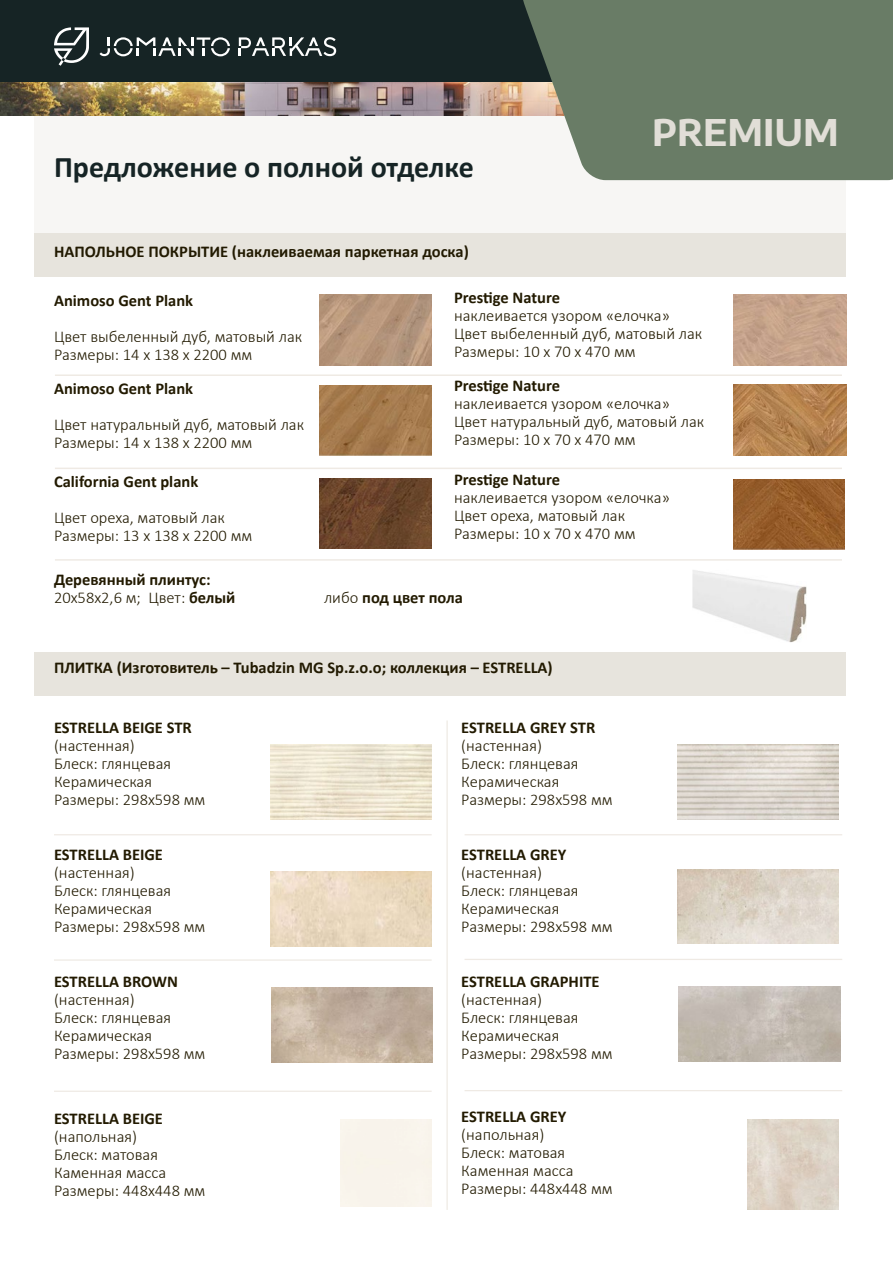
<style>
.page{position:relative;width:893px;height:1263px;background:#fff}
.page>*{position:absolute;margin:0;border:0;box-sizing:border-box;transform-origin:0 0}
.t1{font:700 36px "Encode Sans Semi Expanded";color:#e1ded7}
.t2{font:700 30px "Calibri";color:#162425}
.t3{font:300 16.5px/18px "Calibri";color:#221a01}
.t4{font:700 16.5px/18px "Calibri";color:#221a01}
.s1{font-weight:300}
</style>
<div class="page">
<div style="left:35px;top:115px;width:811px;height:119px;background:#f7f6f4"></div>
<div style="left:35px;top:233px;width:811px;height:44px;background:#e7e4dd"></div>
<div style="left:35px;top:652px;width:811px;height:44px;background:#e7e4dd"></div>
<img style="left:319px;top:385px;width:112px;height:70px">
<img style="left:734px;top:385px;width:112px;height:71px">
<img style="left:319px;top:295px;width:112px;height:70px">
<img style="left:734px;top:295px;width:112px;height:70px">
<img style="left:319px;top:478px;width:113px;height:71px">
<img style="left:734px;top:480px;width:110px;height:69px">
<img style="left:692px;top:570px;width:115px;height:72px">
<hr style="left:55px;top:374px;width:787px;height:2px;background:#efeae4">
<hr style="left:55px;top:468px;width:787px;height:1px;background:#efeae4">
<hr style="left:55px;top:559px;width:787px;height:2px;background:#efeae4">
<hr style="left:54px;top:834px;width:378px;height:1px;background:#efeae4">
<hr style="left:54px;top:959px;width:378px;height:2px;background:#efeae4">
<hr style="left:54px;top:1090px;width:378px;height:2px;background:#efeae4">
<hr style="left:465px;top:834px;width:377px;height:1px;background:#efeae4">
<hr style="left:465px;top:959px;width:377px;height:1px;background:#efeae4">
<hr style="left:465px;top:1090px;width:377px;height:1px;background:#efeae4">
<hr style="left:446px;top:720px;width:2px;height:490px;background:#efeae4">
<img style="left:270px;top:871px;width:162px;height:75px">
<img style="left:272px;top:987px;width:161px;height:75px">
<img style="left:678px;top:870px;width:161px;height:74px">
<img style="left:748px;top:1120px;width:91px;height:89px">
<img style="left:0;top:81px;width:520px;height:34px">
<div style="left:0;top:0;width:893px;height:81px;background:#162425"></div>
<svg style="left:520px;top:0;width:373px;height:180px;background:#71826d"></svg>
<svg style="left:54px;top:27px;width:35px;height:39px"></svg>
<svg style="left:239px;top:37px;width:97px;height:19px"></svg>
<svg style="left:100px;top:37px;width:130px;height:19px"></svg>
<h2 class="t2" style="left:54px;top:146px;width:422px">Предложение о полной отделке</h2>
<h1 class="t1" style="left:652px;top:103px;width:188px">PREMIUM</h1>
<p class="t4" style="left:54px;top:242px;width:416px">НАПОЛЬНОЕ ПОКРЫТИЕ (наклеиваемая паркетная доска)</p>
<p class="t4" style="left:54px;top:292px;width:141px">Animoso Gent Plank</p>
<p class="t3" style="left:54px;top:328px;width:250px">Цвет выбеленный дуб, матовый лак<br>Размеры: 14 х 138 х 2200 мм</p>
<p class="t4" style="left:54px;top:379px;width:141px">Animoso Gent Plank</p>
<p class="t3" style="left:54px;top:415px;width:252px">Цвет натуральный дуб, матовый лак<br>Размеры: 14 х 138 х 2200 мм</p>
<p class="t4" style="left:454px;top:288px;width:107px">Prestige Nature</p>
<p class="t3" style="left:454px;top:307px;width:250px">наклеивается узором «елочка»<br>Цвет выбеленный дуб, матовый лак<br>Размеры: 10 х 70 х 470 мм</p>
<p class="t4" style="left:454px;top:377px;width:107px">Prestige Nature</p>
<p class="t3" style="left:454px;top:395px;width:252px">наклеивается узором «елочка»<br>Цвет натуральный дуб, матовый лак<br>Размеры: 10 х 70 х 470 мм</p>
<p class="t4" style="left:54px;top:472px;width:146px">California Gent plank</p>
<p class="t3" style="left:54px;top:508px;width:200px">Цвет ореха, матовый лак<br>Размеры: 13 х 138 х 2200 мм</p>
<p class="t4" style="left:54px;top:570px;width:183px">Деревянный плинтус:<br><span class="s1">20х58х2,6 м; Цвет:</span> белый</p>
<p class="t4" style="left:454px;top:471px;width:107px">Prestige Nature</p>
<p class="t3" style="left:454px;top:489px;width:217px">наклеивается узором «елочка»<br>Цвет ореха, матовый лак<br>Размеры: 10 х 70 х 470 мм</p>
<p class="t4" style="left:324px;top:588px;width:140px"><span class="s1">либо</span> под цвет пола</p>
<p class="t4" style="left:54px;top:658px;width:500px">ПЛИТКА (Изготовитель – Tubadzin MG Sp.z.o.o; коллекция – ESTRELLA)</p>
<p class="t4" style="left:54px;top:718px;width:139px">ESTRELLA BEIGE STR</p>
<p class="t3" style="left:54px;top:736px;width:153px">(настенная)<br>Блеск: глянцевая<br>Керамическая<br>Размеры: 298х598 мм</p>
<p class="t4" style="left:54px;top:845px;width:110px">ESTRELLA BEIGE</p>
<p class="t3" style="left:54px;top:863px;width:153px">(настенная)<br>Блеск: глянцевая<br>Керамическая<br>Размеры: 298х598 мм</p>
<p class="t4" style="left:54px;top:972px;width:125px">ESTRELLA BROWN</p>
<p class="t3" style="left:54px;top:990px;width:153px">(настенная)<br>Блеск: глянцевая<br>Керамическая<br>Размеры: 298х598 мм</p>
<p class="t4" style="left:54px;top:1109px;width:110px">ESTRELLA BEIGE</p>
<p class="t3" style="left:54px;top:1127px;width:153px">(напольная)<br>Блеск: матовая<br>Каменная масса<br>Размеры: 448х448 мм</p>
<p class="t4" style="left:461px;top:718px;width:135px">ESTRELLA GREY STR</p>
<p class="t3" style="left:461px;top:736px;width:153px">(настенная)<br>Блеск: глянцевая<br>Керамическая<br>Размеры: 298х598 мм</p>
<p class="t4" style="left:461px;top:845px;width:107px">ESTRELLA GREY</p>
<p class="t3" style="left:461px;top:863px;width:153px">(настенная)<br>Блеск: глянцевая<br>Керамическая<br>Размеры: 298х598 мм</p>
<p class="t4" style="left:461px;top:972px;width:140px">ESTRELLA GRAPHITE</p>
<p class="t3" style="left:461px;top:990px;width:153px">(настенная)<br>Блеск: глянцевая<br>Керамическая<br>Размеры: 298х598 мм</p>
<p class="t4" style="left:461px;top:1107px;width:107px">ESTRELLA GREY</p>
<p class="t3" style="left:461px;top:1125px;width:153px">(напольная)<br>Блеск: матовая<br>Каменная масса<br>Размеры: 448х448 мм</p>
</div>
